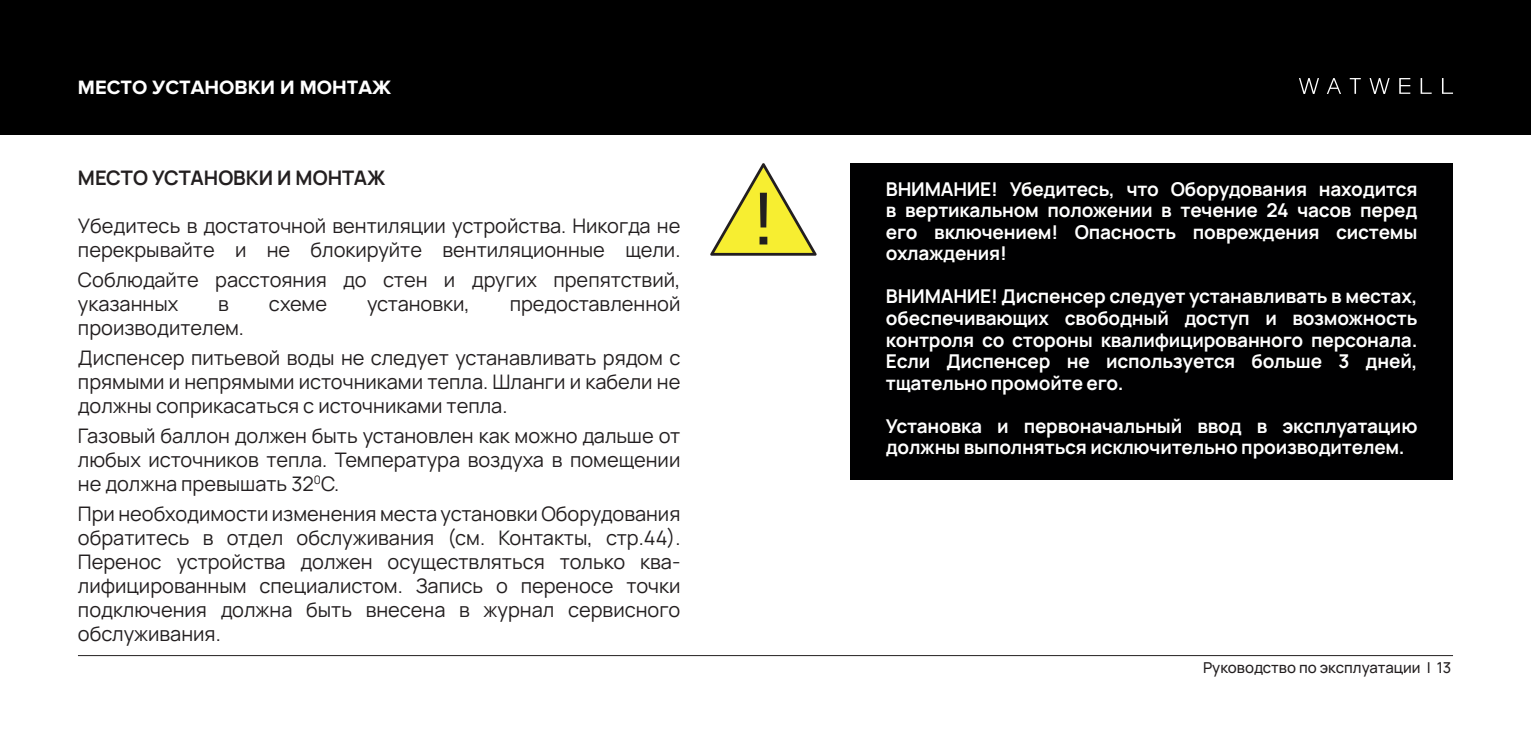
<style>
.page{position:relative;width:1531px;height:752px;background:#fff}
.page>*{position:absolute;margin:0;border:0;box-sizing:border-box;transform-origin:0 0}
.t1{font:20px/24px "Manrope";color:#231f20;text-align:justify}
.t2{font:700 20px "Manrope";color:#231f20}
.t3{font:700 20px "Proxima Nova";color:#fff}
.t4{font:700 19px/21.5px "Manrope";letter-spacing:-.01em;color:#fff;text-align:justify}
.t5{font:500 15px "Manrope";color:#231f20}
</style>
<div class="page">
<div style="left:0;top:0;width:1531px;height:135px;background:#000"></div>
<hr style="left:78px;top:654px;width:1375px;height:1px;background:#231f20">
<svg style="left:1299px;top:78px;width:20px;height:16px"></svg>
<svg style="left:1369px;top:78px;width:20px;height:16px"></svg>
<svg style="left:1327px;top:78px;width:14px;height:16px"></svg>
<svg style="left:1420px;top:78px;width:11px;height:16px"></svg>
<svg style="left:1442px;top:78px;width:11px;height:16px"></svg>
<svg style="left:1399px;top:78px;width:11px;height:16px"></svg>
<svg style="left:1349px;top:78px;width:12px;height:16px"></svg>
<div style="left:850px;top:163px;width:603px;height:317px;background:#000001"></div>
<svg style="left:710px;top:163px;width:106px;height:92px"></svg>
<p class="t3" style="left:78px;top:76px;width:315px">МЕСТО УСТАНОВКИ И МОНТАЖ</p>
<p class="t2" style="left:78px;top:163px;width:309px">МЕСТО УСТАНОВКИ И МОНТАЖ</p>
<p class="t1" style="left:78px;top:212px;width:604px">Убедитесь в достаточной вентиляции устройства. Никогда не</p>
<p class="t1" style="left:78px;top:236px;width:604px">перекрывайте и не блокируйте вентиляционные щели.</p>
<p class="t1" style="left:78px;top:266px;width:604px">Соблюдайте расстояния до стен и других препятствий,</p>
<p class="t1" style="left:78px;top:290px;width:102px">указанных</p>
<p class="t1" style="left:218px;top:290px;width:12px">в</p>
<p class="t1" style="left:269px;top:290px;width:60px">схеме</p>
<p class="t1" style="left:367px;top:290px;width:104px">установки,</p>
<p class="t1" style="left:510px;top:290px;width:172px">предоставленной</p>
<p class="t1" style="left:78px;top:314px;width:168px">производителем.</p>
<p class="t1" style="left:78px;top:344px;width:604px">Диспенсер питьевой воды не следует устанавливать рядом с прямыми и непрямыми источниками тепла. Шланги и кабели не должны соприкасаться с источниками тепла.</p>
<p class="t1" style="left:78px;top:422px;width:604px">Газовый баллон должен быть установлен как можно дальше от любых источников тепла. Температура воздуха в помещении не должна превышать 32<sup>0</sup>С.</p>
<p class="t1" style="left:78px;top:500px;width:604px">При необходимости изменения места установки Оборудования</p>
<p class="t1" style="left:78px;top:524px;width:604px">обратитесь в отдел обслуживания (см. Контакты, стр.44).<br>Перенос устройства должен осуществляться только ква&shy;лифицированным специалистом. Запись о переносе точки</p>
<p class="t1" style="left:78px;top:596px;width:604px">подключения должна быть внесена в журнал сервисного</p>
<p class="t1" style="left:78px;top:620px;width:144px">обслуживания.</p>
<p class="t4" style="left:886px;top:177px;width:533px">ВНИМАНИЕ! Убедитесь, что Оборудования находится в вертикальном положении в течение 24 часов перед его включением! Опасность повреждения системы</p>
<p class="t4" style="left:886px;top:242px;width:123px">охлаждения!</p>
<p class="t4" style="left:886px;top:285px;width:533px">ВНИМАНИЕ! Диспенсер следует устанавливать в местах,</p>
<p class="t4" style="left:886px;top:306px;width:533px">обеспечивающих свободный доступ и возможность</p>
<p class="t4" style="left:886px;top:328px;width:533px">контроля со стороны квалифицированного персонала.</p>
<p class="t4" style="left:886px;top:349px;width:533px">Если Диспенсер не используется больше 3 дней,</p>
<p class="t4" style="left:886px;top:371px;width:239px">тщательно промойте его.</p>
<p class="t4" style="left:886px;top:414px;width:533px">Установка и первоначальный ввод в эксплуатацию</p>
<p class="t4" style="left:886px;top:435px;width:520px">должны выполняться исключительно производителем.</p>
<p class="t5" style="left:1203px;top:656px;width:250px">Руководство по эксплуатации | 13</p>
</div>
